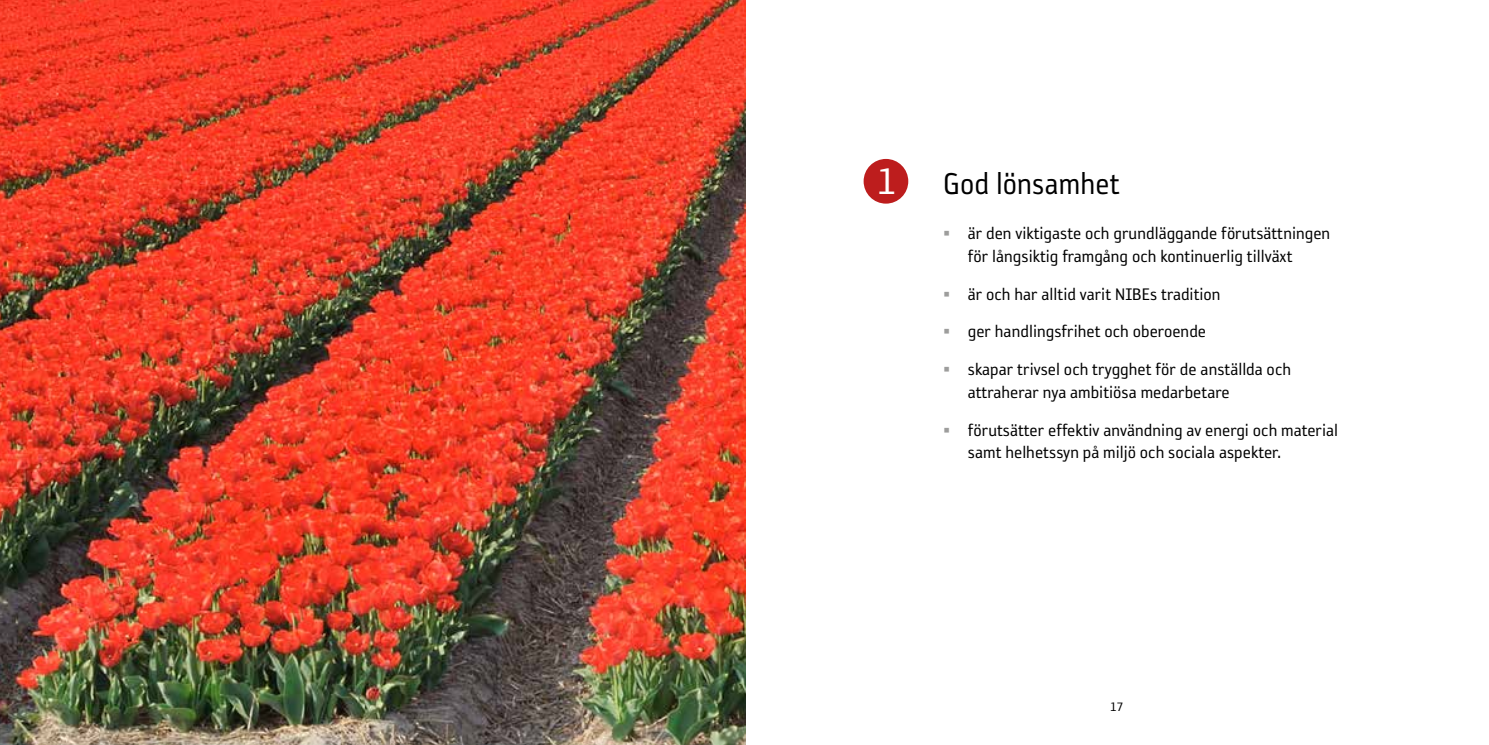
<style>
.page{position:relative;width:1489px;height:745px;background:#fff}
.page>*{position:absolute;margin:0;border:0;box-sizing:border-box;transform-origin:0 0}
.t1{font:42px "Reykjavik One OT A Gauge";color:#fff}
.t2{font:34.65px "Reykjavik One OT A Gauge";letter-spacing:.005em;color:#000;scale:.95 1}
.t3{font:19.25px/22.8px "Reykjavik One OT A Gauge";color:#000}
.t4{font:14px "Reykjavik One OT A Gauge";color:#000}
.s1{color:#9d9d9c}
</style>
<div class="page">
<div style="left:863px;top:159px;width:45px;height:44px;background:#bd1d1d;border-radius:50%"></div>
<img style="left:0;top:0;width:745px;height:744px">
<h1 class="t1" style="left:876px;top:160px;width:22px">1</h1>
<h2 class="t2" style="left:943px;top:166px;width:188px">God lönsamhet</h2>
<p class="t3" style="left:967px;top:222px;width:364px;text-indent:-25px"><span class="s1">▪</span> är den viktigaste och grundläggande förutsättningen för långsiktig framgång och kontinuerlig tillväxt</p>
<p class="t3" style="left:943px;top:282px;width:279px"><span class="s1">▪</span> är och har alltid varit NIBEs tradition</p>
<p class="t3" style="left:943px;top:320px;width:265px"><span class="s1">▪</span> ger handlingsfrihet och oberoende</p>
<p class="t3" style="left:967px;top:358px;width:325px;text-indent:-25px"><span class="s1">▪</span> skapar trivsel och trygghet för de anställda och attraherar nya ambitiösa medarbetare</p>
<p class="t3" style="left:967px;top:418px;width:372px;text-indent:-25px"><span class="s1">▪</span> förutsätter effektiv användning av energi och material samt helhetssyn på miljö och sociala aspekter.</p>
<p class="t4" style="left:1109px;top:699px;width:15px">17</p>
</div>
